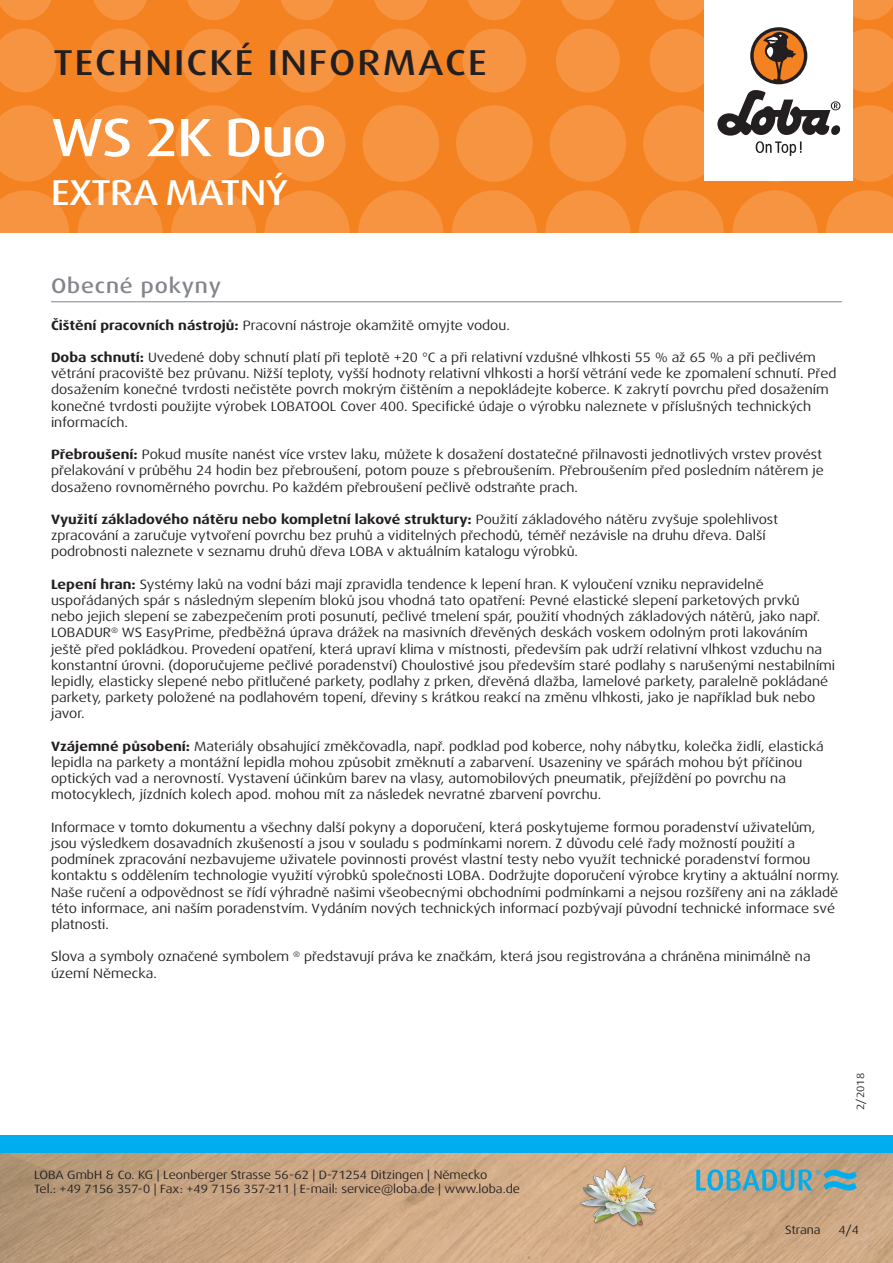
<style>
.page{position:relative;width:893px;height:1263px;background:#fff}
.page>*{position:absolute;margin:0;border:0;box-sizing:border-box;transform-origin:0 0}
.t1{font:500 expanded 54px "Dax Pro";letter-spacing:-.025em;color:#fff}
.t2{font:500 expanded 36px "Dax Pro";letter-spacing:.06em;color:#231f20}
.t3{font:500 expanded 36px "Dax Pro";letter-spacing:-.015em;color:#fff}
.Titel_grau{font:500 expanded 21px "Dax Pro";letter-spacing:.04em;color:#82858b}
.Text{font:expanded 13.5px/16.2px "Dax Pro";color:#231f20}
.t4{font:expanded 12px/14.4px "Dax Pro";color:#231f20}
.t5{font:expanded 10.5px "Dax Pro";color:#231f20}
.s1{font-weight:700}
</style>
<div class="page">
<div style="left:0;top:0;width:893px;height:233px;background:#f58220"></div>
<svg style="left:0;top:190px;width:69px;height:43px"></svg>
<svg style="left:78px;top:190px;width:85px;height:85px;fill:#f69441"></svg>
<svg style="left:171px;top:190px;width:85px;height:85px;fill:#f69441"></svg>
<svg style="left:265px;top:190px;width:85px;height:85px;fill:#f69441"></svg>
<svg style="left:358px;top:190px;width:85px;height:85px;fill:#f69441"></svg>
<svg style="left:545px;top:190px;width:85px;height:85px;fill:#f69441"></svg>
<svg style="left:452px;top:190px;width:85px;height:85px;fill:#f69441"></svg>
<svg style="left:732px;top:190px;width:85px;height:85px;fill:#f69441"></svg>
<svg style="left:639px;top:190px;width:85px;height:85px;fill:#f69441"></svg>
<svg style="left:826px;top:190px;width:67px;height:43px"></svg>
<svg style="left:0;top:105px;width:65px;height:77px"></svg>
<svg style="left:82px;top:105px;width:76px;height:77px"></svg>
<svg style="left:175px;top:105px;width:77px;height:77px"></svg>
<svg style="left:269px;top:105px;width:76px;height:77px"></svg>
<svg style="left:456px;top:105px;width:77px;height:77px"></svg>
<svg style="left:362px;top:105px;width:77px;height:77px"></svg>
<svg style="left:550px;top:105px;width:76px;height:77px"></svg>
<svg style="left:0;top:29px;width:56px;height:63px"></svg>
<svg style="left:182px;top:29px;width:64px;height:63px"></svg>
<svg style="left:88px;top:29px;width:64px;height:63px"></svg>
<svg style="left:275px;top:29px;width:64px;height:63px"></svg>
<svg style="left:462px;top:29px;width:64px;height:63px"></svg>
<svg style="left:369px;top:29px;width:64px;height:63px"></svg>
<svg style="left:556px;top:29px;width:64px;height:63px"></svg>
<svg style="left:0;top:0;width:51px;height:20px"></svg>
<svg style="left:187px;top:0;width:53px;height:20px"></svg>
<svg style="left:468px;top:0;width:53px;height:20px"></svg>
<svg style="left:655px;top:0;width:49px;height:20px"></svg>
<svg style="left:93px;top:0;width:54px;height:20px"></svg>
<svg style="left:374px;top:0;width:54px;height:20px"></svg>
<svg style="left:281px;top:0;width:53px;height:20px"></svg>
<svg style="left:561px;top:0;width:54px;height:20px"></svg>
<svg style="left:853px;top:0;width:40px;height:20px"></svg>
<img style="left:0;top:1152px;width:893px;height:111px">
<div style="left:0;top:1135px;width:893px;height:17px;background:#00aeef"></div>
<div style="left:704px;top:0;width:149px;height:181px;background:#fff"></div>
<svg style="left:643px;top:28px;width:250px;height:154px"></svg>
<img style="left:578px;top:1161px;width:82px;height:81px">
<svg style="left:696px;top:1169px;width:161px;height:22px;background:#74a7ae"></svg>
<hr style="left:51px;top:301px;width:791px;height:1px;background:#82858b">
<h2 class="t2" style="left:53px;top:40px;width:435px">TECHNICKÉ INFORMACE</h2>
<p class="t1" style="left:51px;top:103px;width:277px">WS 2K Duo</p>
<h2 class="t3" style="left:51px;top:169px;width:238px">EXTRA MATNÝ</h2>
<p class="Titel_grau" style="left:51px;top:272px;width:171px">Obecné pokyny</p>
<p class="Text" style="left:51px;top:317px;width:460px"><span class="s1">Čištění pracovních nástrojů:</span> Pracovní nástroje okamžitě omyjte vodou.</p>
<p class="Text" style="left:51px;top:349px;width:787px"><span class="s1">Doba schnutí:</span> Uvedené doby schnutí platí při teplotě +20 °C a při relativní vzdušné vlhkosti 55 % až 65 % a při pečlivém větrání pracoviště bez průvanu. Nižší teploty, vyšší hodnoty relativní vlhkosti a horší větrání vede ke zpomalení schnutí. Před dosažením konečné tvrdosti nečistěte povrch mokrým čištěním a nepokládejte koberce. K zakrytí povrchu před dosažením konečné tvrdosti použijte výrobek LOBATOOL Cover 400. Specifické údaje o výrobku naleznete v příslušných technických informacích.</p>
<p class="Text" style="left:51px;top:446px;width:774px"><span class="s1">Přebroušení:</span> Pokud musíte nanést více vrstev laku, můžete k dosažení dostatečné přilnavosti jednotlivých vrstev provést přelakování v průběhu 24 hodin bez přebroušení, potom pouze s přebroušením. Přebroušením před posledním nátěrem je dosaženo rovnoměrného povrchu. Po každém přebroušení pečlivě odstraňte prach.</p>
<p class="Text" style="left:51px;top:511px;width:729px"><span class="s1">Využití základového nátěru nebo kompletní lakové struktury:</span> Použití základového nátěru zvyšuje spolehlivost zpracování a zaručuje vytvoření povrchu bez pruhů a viditelných přechodů, téměř nezávisle na druhu dřeva. Další podrobnosti naleznete v seznamu druhů dřeva LOBA v aktuálním katalogu výrobků.</p>
<p class="Text" style="left:51px;top:576px;width:786px"><span class="s1">Lepení hran:</span> Systémy laků na vodní bázi mají zpravidla tendence k lepení hran. K vyloučení vzniku nepravidelně uspořádaných spár s následným slepením bloků jsou vhodná tato opatření: Pevné elastické slepení parketových prvků nebo jejich slepení se zabezpečením proti posunutí, pečlivé tmelení spár, použití vhodných základových nátěrů, jako např.<br>LOBADUR<sup>®</sup> WS EasyPrime, předběžná úprava drážek na masivních dřevěných deskách voskem odolným proti lakováním ještě před pokládkou. Provedení opatření, která upraví klima v místnosti, především pak udrží relativní vlhkost vzduchu na konstantní úrovni. (doporučujeme pečlivé poradenství) Choulostivé jsou především staré podlahy s narušenými nestabilními lepidly, elasticky slepené nebo přitlučené parkety, podlahy z prken, dřevěná dlažba, lamelové parkety, paralelně pokládané parkety, parkety položené na podlahovém topení, dřeviny s krátkou reakcí na změnu vlhkosti, jako je například buk nebo javor.</p>
<p class="Text" style="left:51px;top:738px;width:774px"><span class="s1">Vzájemné působení:</span> Materiály obsahující změkčovadla, např. podklad pod koberce, nohy nábytku, kolečka židlí, elastická lepidla na parkety a montážní lepidla mohou způsobit změknutí a zabarvení. Usazeniny ve spárách mohou být příčinou optických vad a nerovností. Vystavení účinkům barev na vlasy, automobilových pneumatik, přejíždění po povrchu na motocyklech, jízdních kolech apod. mohou mít za následek nevratné zbarvení povrchu.</p>
<p class="Text" style="left:51px;top:819px;width:790px">Informace v tomto dokumentu a všechny další pokyny a doporučení, která poskytujeme formou poradenství uživatelům, jsou výsledkem dosavadních zkušeností a jsou v souladu s podmínkami norem. Z důvodu celé řady možností použití a podmínek zpracování nezbavujeme uživatele povinnosti provést vlastní testy nebo využít technické poradenství formou kontaktu s oddělením technologie využití výrobků společnosti LOBA. Dodržujte doporučení výrobce krytiny a aktuální normy.<br>Naše ručení a odpovědnost se řídí výhradně našimi všeobecnými obchodními podmínkami a nejsou rozšířeny ani na základě této informace, ani naším poradenstvím. Vydáním nových technických informací pozbývají původní technické informace své platnosti.</p>
<p class="Text" style="left:51px;top:949px;width:761px">Slova a symboly označené symbolem <sup>®</sup> představují práva ke značkám, která jsou registrována a chráněna minimálně na území Německa.</p>
<p class="t4" style="left:34px;top:1167px;width:487px">LOBA GmbH &amp; Co. KG | Leonberger Strasse 56-62 | D-71254 Ditzingen | Německo<br>Tel.: +49 7156 357-0 | Fax: +49 7156 357-211 | E-mail: service@loba.de | www.loba.de</p>
<p class="t5" style="left:854px;top:1110px;width:38px;rotate:-90deg">2/2018</p>
<p class="t4" style="left:785px;top:1223px;width:37px">Strana</p>
<p class="t4" style="left:838px;top:1223px;width:22px">4/4</p>
</div>
